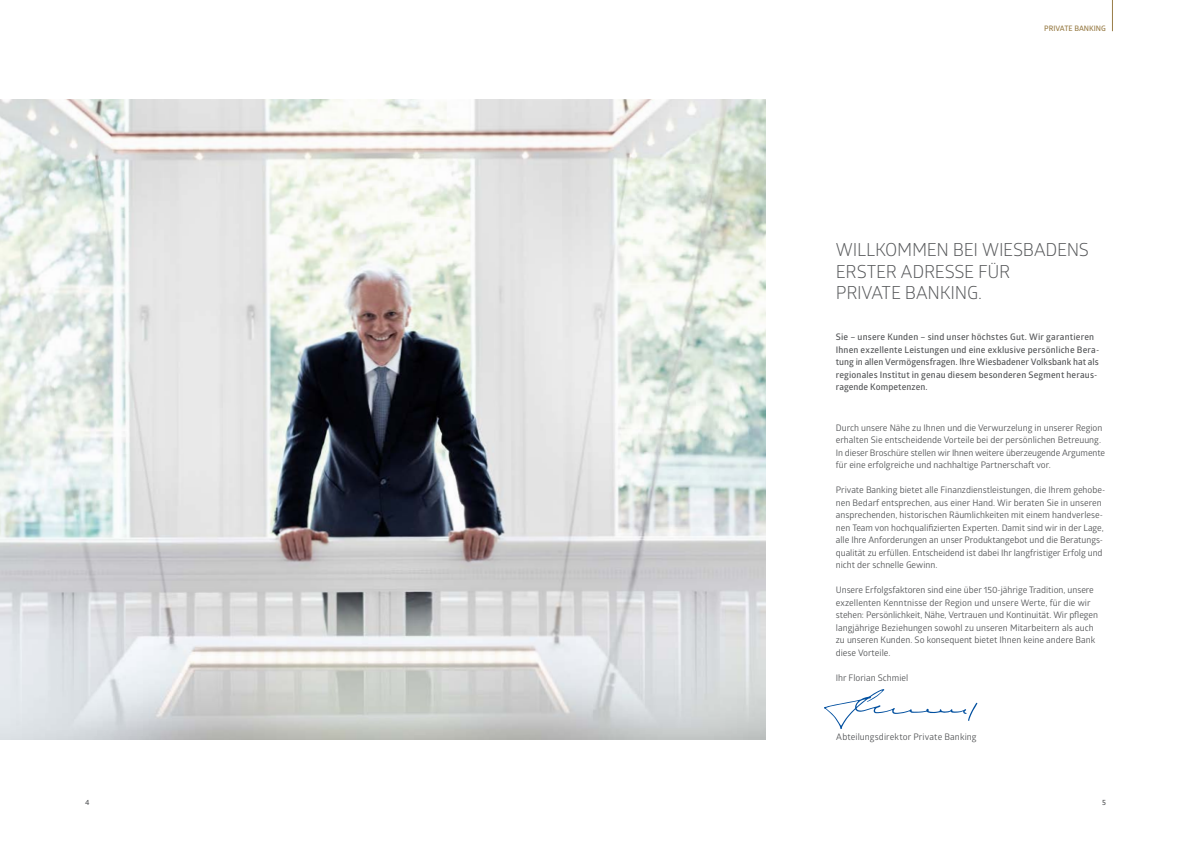
<style>
.page{position:relative;width:1191px;height:842px;background:#fff}
.page>*{position:absolute;margin:0;border:0;box-sizing:border-box;transform-origin:0 0}
.t1{font:18px/21.6px "Glober";letter-spacing:-.015em;color:#555759}
.t2{font:9px/12.5px "Glober";color:#555759}
.t3{font:600 9px/12.5px "Glober";letter-spacing:.015em;color:#555759}
.t4{font:600 7.5px "Glober";color:#987c46}
.t5{font:600 7.5px "Glober";color:#555759}
</style>
<div class="page">
<svg style="left:824px;top:689px;width:153px;height:40px"></svg>
<hr style="left:1112px;top:0;width:1px;height:31px;background:#987c46">
<img style="left:0;top:99px;width:765px;height:641px">
<p class="t5" style="left:85px;top:797px;width:6px">4</p>
<p class="t4" style="left:1044px;top:23px;width:63px">PRIVATE BANKING</p>
<h1 class="t1" style="left:836px;top:238px;width:254px">WILLKOMMEN BEI WIESBADENS<br>ERSTER ADRESSE FÜR<br>PRIVATE BANKING.</h1>
<p class="t3" style="left:836px;top:330px;width:265px">Sie – unsere Kunden – sind unser höchstes Gut. Wir garantieren Ihnen exzellente Leistungen und eine exklusive persönliche Bera&shy;tung in allen Vermögensfragen. Ihre Wiesbadener Volksbank hat als regionales Institut in genau diesem besonderen Segment heraus&shy;ragende Kompetenzen.</p>
<p class="t2" style="left:836px;top:421px;width:271px">Durch unsere Nähe zu Ihnen und die Verwurzelung in unserer Region erhalten Sie entscheidende Vorteile bei der persönlichen Betreuung.<br>In dieser Broschüre stellen wir Ihnen weitere überzeugende Argumente für eine erfolgreiche und nachhaltige Partnerschaft vor.</p>
<p class="t2" style="left:836px;top:483px;width:271px">Private Banking bietet alle Finanzdienstleistungen, die Ihrem gehobe&shy;nen Bedarf entsprechen, aus einer Hand. Wir beraten Sie in unseren ansprechenden, historischen Räumlichkeiten mit einem handverlese&shy;nen Team von hochqualifizierten Experten. Damit sind wir in der Lage, alle Ihre Anforderungen an unser Produktangebot und die Beratungs&shy;qualität zu erfüllen. Entscheidend ist dabei Ihr langfristiger Erfolg und nicht der schnelle Gewinn.</p>
<p class="t2" style="left:836px;top:583px;width:264px">Unsere Erfolgsfaktoren sind eine über 150-jährige Tradition, unsere exzellenten Kenntnisse der Region und unsere Werte, für die wir stehen: Persönlichkeit, Nähe, Vertrauen und Kontinuität. Wir pflegen langjährige Beziehungen sowohl zu unseren Mitarbeitern als auch zu unseren Kunden. So konsequent bietet Ihnen keine andere Bank diese Vorteile.</p>
<p class="t2" style="left:836px;top:671px;width:74px">Ihr Florian Schmiel</p>
<p class="t2" style="left:836px;top:730px;width:142px">Abteilungsdirektor Private Banking</p>
<p class="t5" style="left:1102px;top:797px;width:5px">5</p>
</div>
